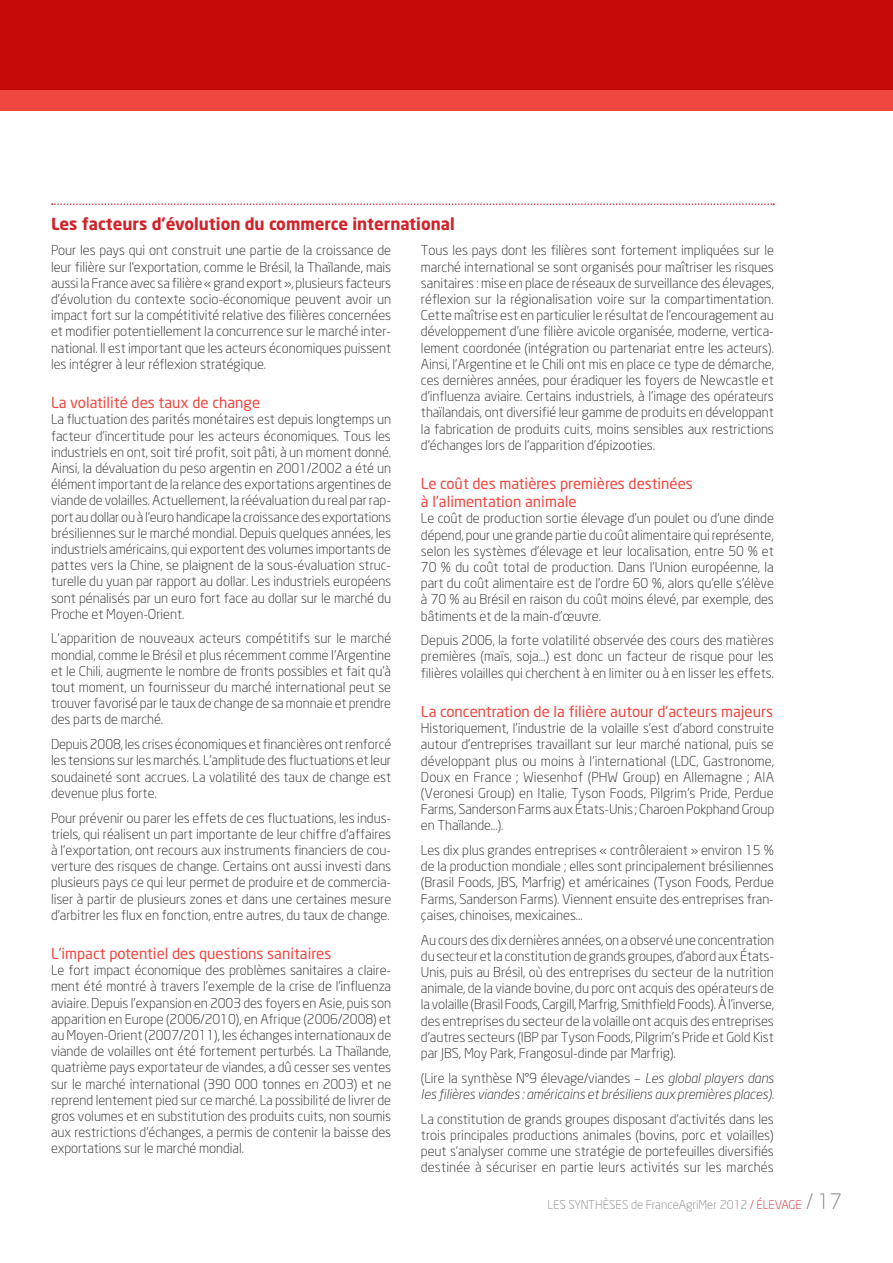
<style>
.page{position:relative;width:893px;height:1263px;background:#fff}
.page>*{position:absolute;margin:0;border:0;box-sizing:border-box;transform-origin:0 0}
.TITRE1{font:700 16.5px "Neo Sans";color:#d1232a}
.Titre_2{font:15px/18px "Neo Sans";color:#ef4640}
.TEXTE{font:300 13.5px/16.2px "Neo Sans";letter-spacing:-.005em;color:#231f20;text-align:justify}
.TEXTE-2{font:italic 300 13.5px/16.2px "Neo Sans";letter-spacing:-.005em;color:#231f20}
.t1{font:300 12px "Neo Sans";color:#808285}
.s1{font-style:normal}
.s2{color:#d1232a}
.s3{font-size:21px}
</style>
<div class="page">
<svg style="left:0;top:0;width:893px;height:111px;background:#cb1414"></svg>
<svg style="left:52px;top:203px;width:722px;height:2px"></svg>
<p class="TITRE1" style="left:51px;top:214px;width:405px">Les facteurs d’évolution du commerce international</p>
<p class="TEXTE" style="left:51px;top:242px;width:342px">Pour les pays qui ont construit une partie de la croissance de leur filière sur l’exportation, comme le Brésil, la Thaïlande, mais aussi la France avec sa filière « grand export », plusieurs facteurs d’évolution du contexte socio-économique peuvent avoir un impact fort sur la compétitivité relative des filières concernées et modifier potentiellement la concurrence sur le marché inter&shy;national. Il est important que les acteurs économiques puissent les intégrer à leur réflexion stratégique.</p>
<p class="Titre_2" style="left:51px;top:393px;width:211px">La volatilité des taux de change</p>
<p class="TEXTE" style="left:51px;top:411px;width:342px">La fluctuation des parités monétaires est depuis longtemps un facteur d’incertitude pour les acteurs économiques. Tous les industriels en ont, soit tiré profit, soit pâti, à un moment donné.<br>Ainsi, la dévaluation du peso argentin en 2001/2002 a été un élément important de la relance des exportations argentines de viande de volailles. Actuellement, la réévaluation du real par rap&shy;port au dollar ou à l’euro handicape la croissance des exportations brésiliennes sur le marché mondial. Depuis quelques années, les industriels américains, qui exportent des volumes importants de pattes vers la Chine, se plaignent de la sous-évaluation struc&shy;turelle du yuan par rapport au dollar. Les industriels européens sont pénalisés par un euro fort face au dollar sur le marché du Proche et Moyen-Orient.</p>
<p class="TEXTE" style="left:51px;top:630px;width:342px">L’apparition de nouveaux acteurs compétitifs sur le marché mondial, comme le Brésil et plus récemment comme l’Argentine et le Chili, augmente le nombre de fronts possibles et fait qu’à tout moment, un fournisseur du marché international peut se trouver favorisé par le taux de change de sa monnaie et prendre des parts de marché.</p>
<p class="TEXTE" style="left:51px;top:736px;width:342px">Depuis 2008, les crises économiques et financières ont renforcé les tensions sur les marchés. L’amplitude des fluctuations et leur soudaineté sont accrues. La volatilité des taux de change est devenue plus forte.</p>
<p class="TEXTE" style="left:51px;top:809px;width:342px">Pour prévenir ou parer les effets de ces fluctuations, les indus&shy;triels, qui réalisent un part importante de leur chiffre d’affaires à l’exportation, ont recours aux instruments financiers de cou&shy;verture des risques de change. Certains ont aussi investi dans plusieurs pays ce qui leur permet de produire et de commercia&shy;liser à partir de plusieurs zones et dans une certaines mesure d’arbitrer les flux en fonction, entre autres, du taux de change.</p>
<p class="Titre_2" style="left:51px;top:944px;width:282px">L’impact potentiel des questions sanitaires</p>
<p class="TEXTE" style="left:51px;top:962px;width:342px">Le fort impact économique des problèmes sanitaires a claire&shy;ment été montré à travers l’exemple de la crise de l’influenza aviaire. Depuis l’expansion en 2003 des foyers en Asie, puis son apparition en Europe (2006/2010), en Afrique (2006/2008) et au Moyen-Orient (2007/2011), les échanges internationaux de viande de volailles ont été fortement perturbés. La Thaïlande, quatrième pays exportateur de viandes, a dû cesser ses ventes sur le marché international (390 000 tonnes en 2003) et ne reprend lentement pied sur ce marché. La possibilité de livrer de gros volumes et en substitution des produits cuits, non soumis aux restrictions d’échanges, a permis de contenir la baisse des exportations sur le marché mondial.</p>
<p class="TEXTE" style="left:421px;top:242px;width:354px">Tous les pays dont les filières sont fortement impliquées sur le marché international se sont organisés pour maîtriser les risques sanitaires : mise en place de réseaux de surveillance des élevages, réflexion sur la régionalisation voire sur la compartimentation.<br>Cette maîtrise est en particulier le résultat de l’encouragement au développement d’une filière avicole organisée, moderne, vertica&shy;lement coordonée (intégration ou partenariat entre les acteurs).<br>Ainsi, l’Argentine et le Chili ont mis en place ce type de démarche, ces dernières années, pour éradiquer les foyers de Newcastle et d’influenza aviaire. Certains industriels, à l’image des opérateurs thaïlandais, ont diversifié leur gamme de produits en développant la fabrication de produits cuits, moins sensibles aux restrictions d’échanges lors de l’apparition d’épizooties.</p>
<p class="Titre_2" style="left:421px;top:474px;width:273px">Le coût des matières premières destinées à l’alimentation animale</p>
<p class="TEXTE" style="left:421px;top:510px;width:354px">Le coût de production sortie élevage d’un poulet ou d’une dinde dépend, pour une grande partie du coût alimentaire qui représente, selon les systèmes d’élevage et leur localisation, entre 50 % et 70 % du coût total de production. Dans l’Union européenne, la part du coût alimentaire est de l’ordre 60 %, alors qu’elle s’élève à 70 % au Brésil en raison du coût moins élevé, par exemple, des bâtiments et de la main-d’œuvre.</p>
<p class="TEXTE" style="left:421px;top:632px;width:354px">Depuis 2006, la forte volatilité observée des cours des matières premières (maïs, soja…) est donc un facteur de risque pour les filières volailles qui cherchent à en limiter ou à en lisser les effets.</p>
<p class="Titre_2" style="left:421px;top:702px;width:354px">La concentration de la filière autour d'acteurs majeurs</p>
<p class="TEXTE" style="left:421px;top:720px;width:355px">Historiquement, l’industrie de la volaille s’est d’abord construite autour d’entreprises travaillant sur leur marché national, puis se développant plus ou moins à l’international (LDC, Gastronome, Doux en France ; Wiesenhof (PHW Group) en Allemagne ; AIA (Veronesi Group) en Italie, Tyson Foods, Pilgrim’s Pride, Perdue Farms, Sanderson Farms aux États-Unis ; Charoen Pokphand Group en Thaïlande…).</p>
<p class="TEXTE" style="left:421px;top:842px;width:354px">Les dix plus grandes entreprises « contrôleraient » environ 15 % de la production mondiale ; elles sont principalement brésiliennes (Brasil Foods, JBS, Marfrig) et américaines (Tyson Foods, Perdue Farms, Sanderson Farms). Viennent ensuite des entreprises fran&shy;çaises, chinoises, mexicaines...</p>
<p class="TEXTE" style="left:421px;top:931px;width:355px">Au cours des dix dernières années, on a observé une concentration du secteur et la constitution de grands groupes, d’abord aux États-Unis, puis au Brésil, où des entreprises du secteur de la nutrition animale, de la viande bovine, du porc ont acquis des opérateurs de la volaille (Brasil Foods, Cargill, Marfrig, Smithfield Foods). À l’inverse, des entreprises du secteur de la volaille ont acquis des entreprises d’autres secteurs (IBP par Tyson Foods, Pilgrim’s Pride et Gold Kist par JBS, Moy Park, Frangosul-dinde par Marfrig).</p>
<p class="TEXTE-2" style="left:421px;top:1069px;width:354px"><span class="s1">(Lire la synthèse N°9 élevage/viandes –</span> Les global players dans les filières viandes : américains et brésiliens aux premières places).</p>
<p class="TEXTE" style="left:421px;top:1110px;width:354px">La constitution de grands groupes disposant d’activités dans les trois principales productions animales (bovins, porc et volailles) peut s’analyser comme une stratégie de portefeuilles diversifiés destinée à sécuriser en partie leurs activités sur les marchés</p>
<p class="t1" style="left:547px;top:1197px;width:296px">LES SYNTHÈSES de FranceAgriMer 2012 <span class="s2">/ ÉLEVAGE</span> <span class="s3">/ 17</span></p>
</div>
